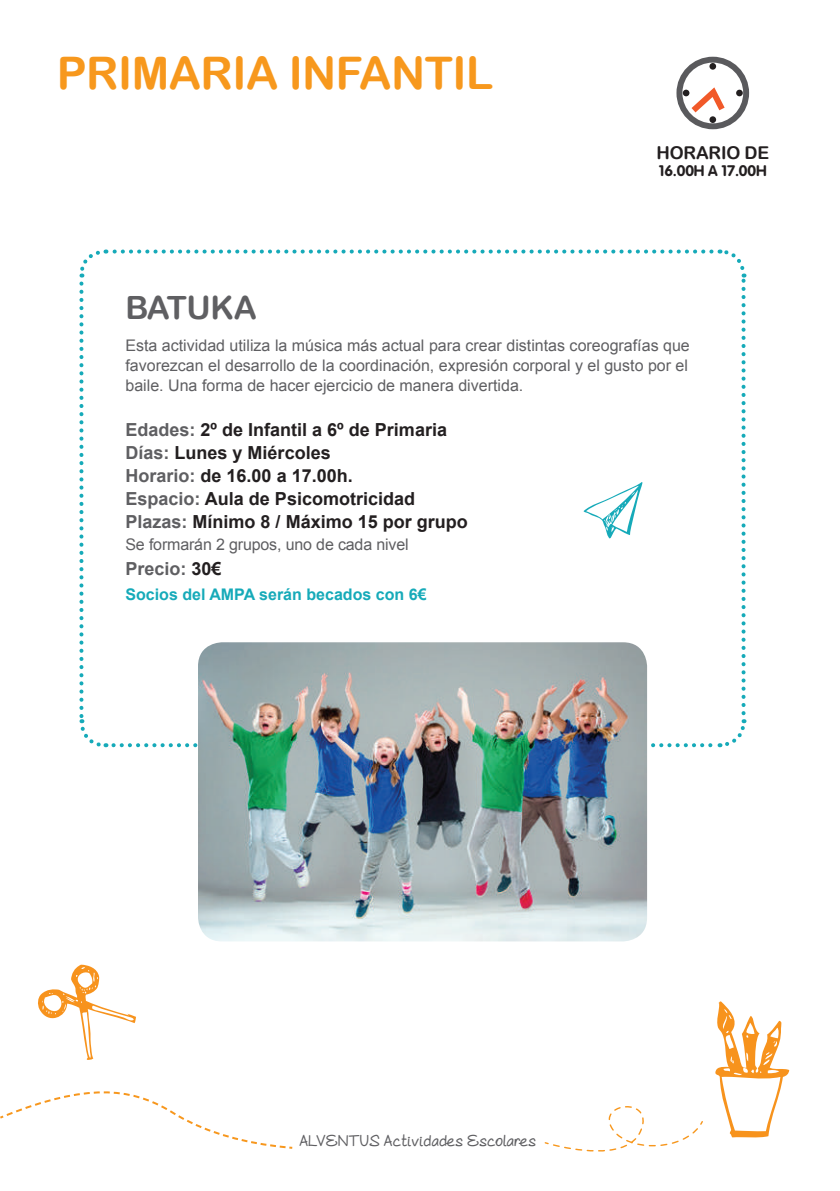
<style>
.page{position:relative;width:840px;height:1191px;background:#fff}
.page>*{position:absolute;margin:0;border:0;box-sizing:border-box;transform-origin:0 0}
.t1{font:44.8px "Arial Rounded MT Bold";letter-spacing:-.01em;color:#f7981d}
.t2{font:32px "Arial Rounded MT Bold";letter-spacing:-.01em;color:#5f5f62}
.t3{font:700 18px/22.8px "Arial";color:#231f20}
.t4{font:700 18px "Arial";color:#5f5f62}
.t5{font:17.6px "Arial Rounded MT Bold";color:#231f20}
.t6{font:16px/20px "Arial";color:#5f5f62;text-align:justify}
.t7{font:700 16px "Arial";color:#16aab9}
.t8{font:800 16px "As Cute As";color:#5f5f62}
.t9{font:700 15.2px "VAG Rounded Std";letter-spacing:-.01em;color:#231f20}
.s1{color:#5f5f62}
.s2{color:#231f20}
</style>
<div class="page">
<svg style="left:544px;top:1106px;width:159px;height:46px"></svg>
<svg style="left:715px;top:1001px;width:73px;height:137px"></svg>
<svg style="left:583px;top:482px;width:59px;height:56px"></svg>
<svg style="left:79px;top:283px;width:27px;height:465px"></svg>
<svg style="left:113px;top:719px;width:634px;height:30px"></svg>
<svg style="left:718px;top:249px;width:28px;height:464px"></svg>
<svg style="left:79px;top:249px;width:632px;height:28px"></svg>
<svg style="left:676px;top:57px;width:72px;height:72px"></svg>
<div style="left:709px;top:63px;width:6px;height:7px;background:#231f20;border-radius:50%"></div>
<div style="left:682px;top:90px;width:7px;height:6px;background:#231f20;border-radius:50%"></div>
<div style="left:709px;top:116px;width:6px;height:7px;background:#231f20;border-radius:50%"></div>
<svg style="left:735px;top:90px;width:7px;height:6px"></svg>
<svg style="left:38px;top:964px;width:98px;height:96px"></svg>
<svg style="left:0;top:1091px;width:293px;height:58px"></svg>
<img style="left:198px;top:642px;width:448px;height:299px">
<h1 class="t1" style="left:57px;top:47px;width:437px">PRI MARIA I NFANTI L</h1>
<p class="t5" style="left:656px;top:142px;width:27px">HORAR</p>
<p class="t5" style="left:720px;top:142px;width:36px">IO DE</p>
<p class="t9" style="left:658px;top:162px;width:108px">16.00H a 17.00h</p>
<h2 class="t2" style="left:125px;top:289px;width:133px">BATUKA</h2>
<p class="t6" style="left:125px;top:335px;width:565px">Esta actividad utiliza la música más actual para crear distintas coreografías que favorezcan el desarrollo de la coordinación, expresión corporal y el gusto por el baile. Una forma de hacer ejercicio de manera divertida.</p>
<p class="t3" style="left:125px;top:418px;width:344px"><span class="s1">Edades:</span> 2º de Infantil a 6º de Primaria<br><span class="s1">Días:</span> Lunes y Miércoles<br><span class="s1">Horario:</span> de 16.00 a 17.00h.<br><span class="s1">Espacio:</span> Aula de Psicomotricidad<br><span class="s1">Plazas:</span> Mínimo 8 / Máximo 15 por grupo</p>
<p class="t6" style="left:125px;top:535px;width:284px">Se formarán 2 grupos, uno de cada nivel</p>
<p class="t4" style="left:125px;top:559px;width:98px">Precio: <span class="s2">30€</span></p>
<p class="t7" style="left:125px;top:585px;width:302px">Socios del AMPA serán becados con 6€</p>
<p class="t8" style="left:299px;top:1130px;width:238px">ALVENTUS Actividades Escolares</p>
</div>
